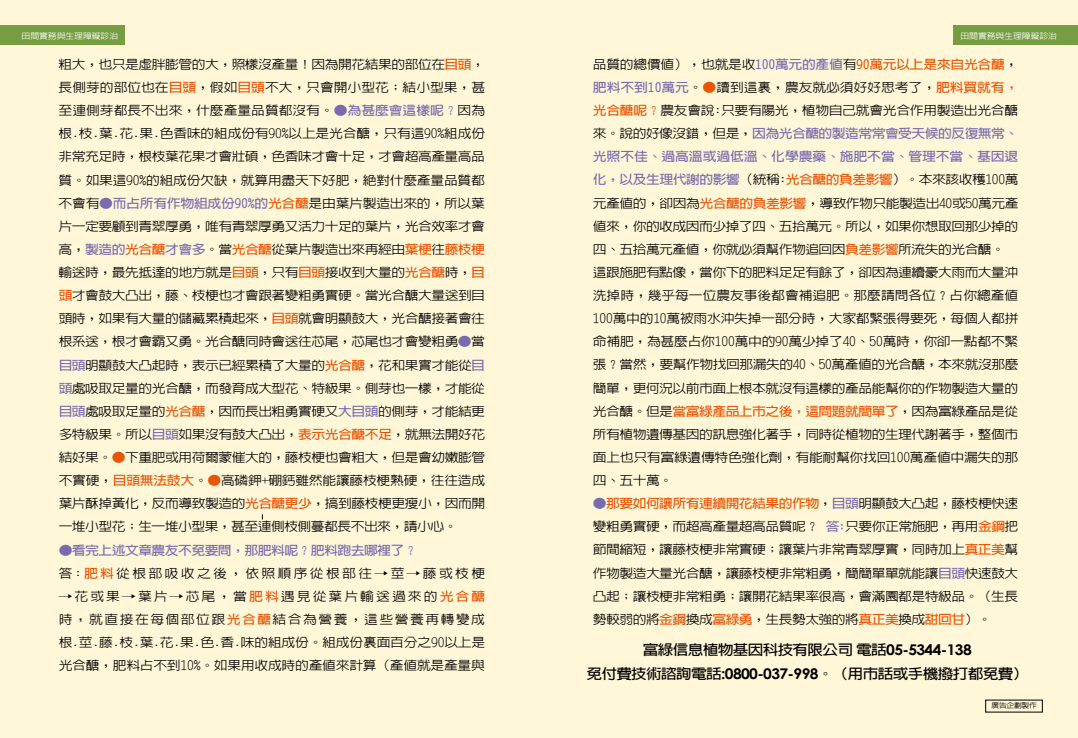
<style>
.page{position:relative;width:1078px;height:738px;background:#fff}
.page>*{position:absolute;margin:0;border:0;box-sizing:border-box;transform-origin:0 0}
.t1{font:700 14px/24.7px "AR Hei B5";letter-spacing:-.04em;color:#000;text-align:center;scale:1.11 1}
.t2{font:500 12.4px/23.1px "AR Hei B5 HK";letter-spacing:-.035em;color:#000;text-align:justify;scale:1.11 1}
.t3{font:700 12.4px/23.1px "AR Hei B5";letter-spacing:-.04em;color:#796baf;scale:1.11 1}
.t4{font:500 8px "AR Hei B5";letter-spacing:-.01em;color:#fff;scale:1.11 1}
.t5{font:500 7px "AR Hei B5";letter-spacing:-.04em;color:#000;scale:1.11 1}
.s1{font-weight:700;color:#ea5504}
.s2{font-family:"AR Hei B5";font-weight:700;color:#796baf}
.s3{font-family:"AR Hei B5 HK";font-weight:500;color:#000}
.s4{font-family:"AR Hei B5 HK";color:#ea5504}
.s5{font-family:"Century Gothic";font-size:14.7px}
.s6{font-family:"Century Gothic";font-size:14.6px}
</style>
<div class="page">
<div style="left:0;top:0;width:1077px;height:737px;background:#fff7d8"></div>
<div style="left:0;top:26px;width:124px;height:19px;background:#769d41"></div>
<div style="left:953px;top:26px;width:124px;height:19px;background:#769d41"></div>
<p class="t4" style="left:22px;top:32px;width:88px">田間實務與生理障礙診治</p>
<p class="t4" style="left:960px;top:32px;width:88px">田間實務與生理障礙診治</p>
<p class="t2" style="left:59px;top:53px;width:386px">粗大，也只是虛胖膨管的大，照樣沒產量！因為開花結果的部位在<span class="s1">目頭</span>，長側芽的部位也在<span class="s1">目頭</span>，假如<span class="s1">目頭</span>不大，只會開小型花；結小型果，甚至連側芽都長不出來，什麼產量品質都沒有。<span class="s2">●為甚麼會這樣呢？</span>因為根.枝.葉.花.果.色香味的組成份有90%以上是光合醣，只有這90%組成份非常充足時，根枝葉花果才會壯碩，色香味才會十足，才會超高產量高品質。如果這90%的組成份欠缺，就算用盡天下好肥，絕對什麼產量品質都不會有<span class="s2">●而占所有作物組成份90%的</span><span class="s1">光合醣</span>是由葉片製造出來的，所以葉片一定要顧到青翠厚勇，唯有青翠厚勇又活力十足的葉片，光合效率才會高，<span class="s2">製造的</span><span class="s1">光合醣</span><span class="s2">才會多</span>。當<span class="s1">光合醣</span>從葉片製造出來再經由<span class="s1">葉梗</span>往<span class="s1">藤枝梗</span>輸送時，最先抵達的地方就是<span class="s1">目頭</span>，只有<span class="s1">目頭</span>接收到大量的<span class="s1">光合醣</span>時，<span class="s1">目頭</span>才會鼓大凸出，藤、枝梗也才會跟著變粗勇實硬。當光合醣大量送到目頭時，如果有大量的儲藏累積起來，<span class="s1">目頭</span>就會明顯鼓大，光合醣接著會往根系送，根才會霸又勇。光合醣同時會送往芯尾，芯尾也才會變粗勇<span class="s2">●</span>當<span class="s2">目頭</span>明顯鼓大凸起時，表示已經累積了大量的<span class="s1">光合醣</span>，花和果實才能從<span class="s2">目頭</span>處吸取足量的光合醣，而發育成大型花、特級果。側芽也一樣，才能從<span class="s2">目頭</span>處吸取足量的<span class="s1">光合醣</span>，因而長出粗勇實硬又<span class="s2">大目頭</span>的側芽，才能結更多特級果。所以<span class="s2">目頭</span>如果沒有鼓大凸出，<span class="s1">表示光合醣不足</span>，就無法開好花結好果。<span class="s1">●</span>下重肥或用荷爾蒙催大的，藤枝梗也會粗大，但是會幼嫩膨管不實硬，<span class="s1">目頭無法鼓大</span>。<span class="s1">●</span>高磷鉀+硼鈣雖然能讓藤枝梗熟硬，往往造成葉片酥掉黃化，反而導致製造的<span class="s1">光合醣更少</span>，搞到藤枝梗更瘦小，因而開一堆小型花；生一堆小型果，甚至連側枝側蔓都長不出來，請小心。</p>
<p class="t3" style="left:59px;top:538px;width:385px">●看完上述文章農友不免要問，那肥料呢？肥料跑去哪裡了？<br><span class="s3">答:</span><span class="s4">肥料</span><span class="s3">從根部吸收之後，依照順序從根部往→莖→藤或枝梗</span></p>
<p class="t2" style="left:59px;top:584px;width:386px">→花或果→葉片→芯尾，當<span class="s1">肥料</span>遇見從葉片輸送過來的<span class="s1">光合醣</span>時，就直接在每個部位跟<span class="s1">光合醣</span>結合為營養，這些營養再轉變成根.莖.藤.枝.葉.花.果.色.香.味的組成份。組成份裏面百分之90以上是光合醣，肥料占不到10%。如果用收成時的產值來計算（產值就是產量與</p>
<p class="t2" style="left:592px;top:52px;width:385px;text-align:left">品質的總價值），也就是收<span class="s2">100萬元的產值</span>有<span class="s1">90萬元以上是來自光合醣</span>，<span class="s2">肥料不到10萬元</span>。<span class="s1">●</span>讀到這裏，農友就必須好好思考了，<span class="s1">肥料買就有，光合醣呢？</span>農友會說:只要有陽光，植物自己就會光合作用製造出光合醣來。說的好像沒錯，但是，<span class="s2">因為光合醣的製造常常會受天候的反復無常、光照不佳、過高溫或過低溫、化學農藥、施肥不當、管理不當、基因退化，以及生理代謝的影響</span>（統稱:<span class="s1">光合醣的負差影響</span>）。本來該收穫100萬元產值的，卻因為<span class="s1">光合醣的負差影響</span>，導致作物只能製造出40或50萬元產值來，你的收成因而少掉了四、五拾萬元。所以，如果你想取回那少掉的四、五拾萬元產值，你就必須幫作物追回因<span class="s1">負差影響</span>所流失的光合醣。這跟施肥有點像，當你下的肥料足足有餘了，卻因為連續豪大雨而大量沖洗掉時，幾乎每一位農友事後都會補追肥。那麼請問各位？占你總產值100萬中的10萬被雨水沖失掉一部分時，大家都緊張得要死，每個人都拼命補肥，為甚麼占你100萬中的90萬少掉了40、50萬時，你卻一點都不緊張？當然，要幫作物找回那漏失的40、50萬產值的光合醣，本來就沒那麼簡單，更何況以前市面上根本就沒有這樣的產品能幫你的作物製造大量的光合醣。但是<span class="s1">當富綠產品上市之後，這問題就簡單了</span>，因為富綠產品是從所有植物遺傳基因的訊息強化著手，同時從植物的生理代謝著手，整個市面上也只有富綠遺傳特色強化劑，有能耐幫你找回100萬產值中漏失的那四、五十萬。</p>
<p class="t2" style="left:592px;top:491px;width:385px"><span class="s2">●</span><span class="s1">那要如何讓所有連續開花結果的作物</span>，<span class="s2">目頭</span>明顯鼓大凸起，藤枝梗快速變粗勇實硬，而超高產量超高品質呢？ <span class="s2">答:</span>只要你正常施肥，再用<span class="s1">金鋼</span>把節間縮短，讓藤枝梗非常實硬；讓葉片非常青翠厚實，同時加上<span class="s1">真正美</span>幫作物製造大量光合醣，讓藤枝梗非常粗勇，簡簡單單就能讓<span class="s2">目頭</span>快速鼓大凸起；讓枝梗非常粗勇；讓開花結果率很高，會滿園都是特級品。（生長勢較弱的將<span class="s1">金鋼</span>換成<span class="s1">富綠勇</span>，生長勢太強的將<span class="s1">真正美</span>換成<span class="s1">甜回甘</span>）。</p>
<p class="t1" style="left:586px;top:636px;width:399px">富綠信息植物基因科技有限公司電話<span class="s5">05</span><span class="s6">-</span><span class="s5">5344</span><span class="s6">-</span><span class="s5">138<br></span>免付費技術諮詢電話<span class="s6">:</span><span class="s5">0800</span><span class="s6">-</span><span class="s5">037</span><span class="s6">-</span><span class="s5">998</span>。（用市話或手機撥打都免費）</p>
<p class="t5" style="left:991px;top:701px;width:42px">廣告企劃製作</p>
</div>
